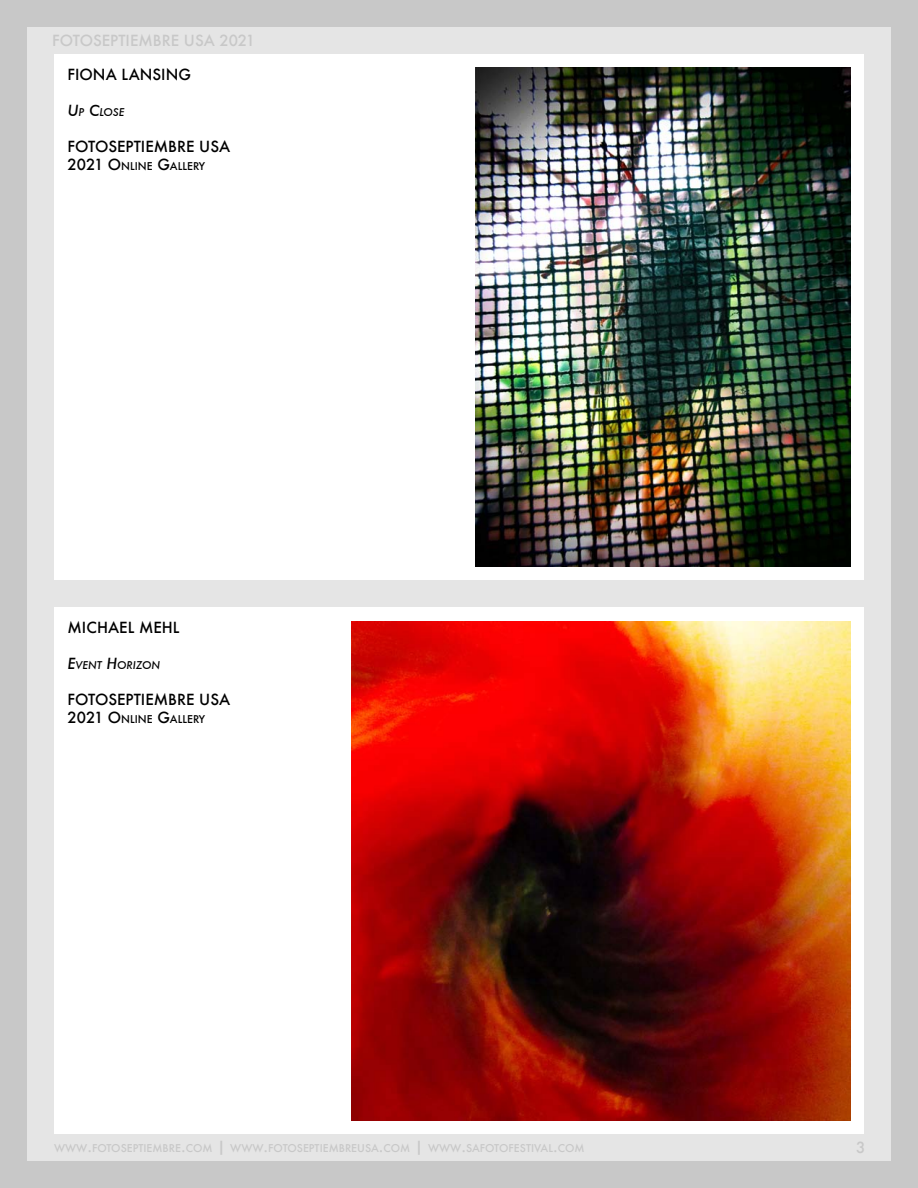
<style>
.page{position:relative;width:918px;height:1188px;background:#c8c8c8}
.page>*{position:absolute;margin:0;border:0;box-sizing:border-box;transform-origin:0 0}
.t1{font:500 15px/18px "Futura";color:#000}
.t2{font:500 15px "Futura";color:#c8c8c8}
.t3{font:500 15px "Futura";color:#c8c8c8}
.t4{font:500 10.5px "Futura";color:#c8c8c8}
.t5{font:italic 500 10.5px "Futura";color:#000}
.t6{font:500 10.5px "Futura";color:#000}
.s1{font-size:15px}
.s2{font-size:10.5px}
</style>
<div class="page">
<div style="left:27px;top:27px;width:864px;height:1134px;background:#e5e5e5"></div>
<div style="left:54px;top:54px;width:810px;height:1080px;background:#fff"></div>
<div style="left:27px;top:580px;width:864px;height:28px;background:#e5e5e5"></div>
<img style="left:476px;top:68px;width:374px;height:499px">
<img style="left:351px;top:621px;width:499px;height:499px">
<p class="t2" style="left:52px;top:30px;width:205px">FOTOSEPTIEMBRE USA 2021</p>
<p class="t1" style="left:68px;top:65px;width:125px">FIONA LANSING</p>
<p class="t5" style="left:68px;top:105px;width:58px"><span class="s1">U</span>P <span class="s1">C</span>LOSE</p>
<p class="t1" style="left:68px;top:137px;width:164px">FOTOSEPTIEMBRE USA<br>2021 O<span class="s2">NLINE</span></p>
<p class="t6" style="left:157px;top:159px;width:20px"><span class="s1">G</span>ALLE</p>
<p class="t6" style="left:193px;top:159px;width:14px">RY</p>
<p class="t1" style="left:68px;top:619px;width:114px">MICHAEL MEHL</p>
<p class="t5" style="left:68px;top:658px;width:94px"><span class="s1">E</span>VENT <span class="s1">H</span>ORIZON</p>
<p class="t1" style="left:68px;top:691px;width:164px">FOTOSEPTIEMBRE USA<br>2021 O<span class="s2">NLINE</span></p>
<p class="t6" style="left:157px;top:712px;width:20px"><span class="s1">G</span>ALLE</p>
<p class="t6" style="left:193px;top:712px;width:14px">RY</p>
<p class="t4" style="left:54px;top:1140px;width:45px">WWW<span class="s1">.</span>FOTOSEPTIE</p>
<p class="t4" style="left:152px;top:1140px;width:123px">MBRE<span class="s1">.</span>COM <span class="s1">|</span> WWW<span class="s1">.</span>FOTOSEPTIE</p>
<p class="t4" style="left:329px;top:1140px;width:31px">MBREUSA</p>
<p class="t4" style="left:379px;top:1140px;width:95px"><span class="s1">.</span>COM <span class="s1">|</span> WWW<span class="s1">.</span>SAFOTOFESTI</p>
<p class="t4" style="left:534px;top:1140px;width:52px">VAL<span class="s1">.</span>COM</p>
<p class="t3" style="left:856px;top:1137px;width:11px">3</p>
</div>
